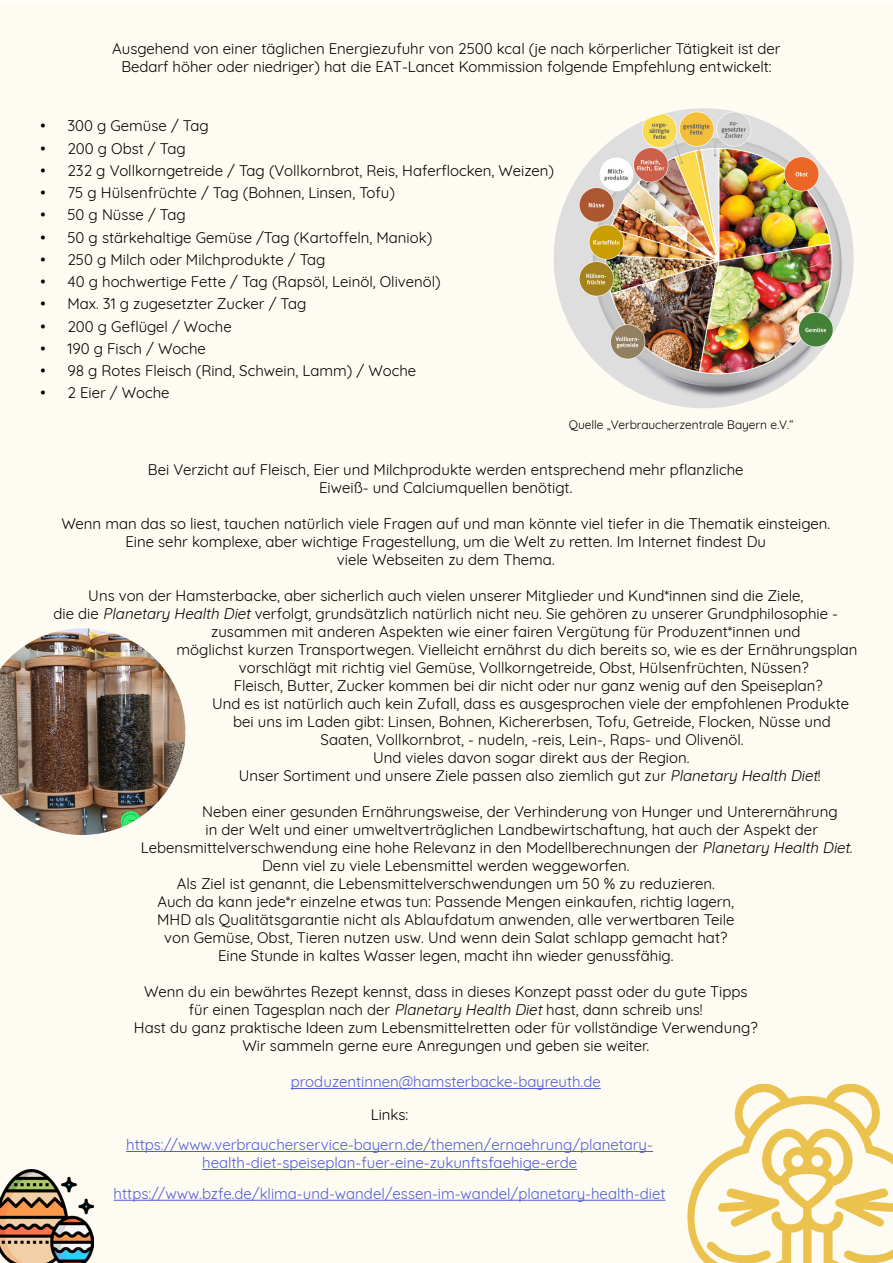
<style>
.page{position:relative;width:893px;height:1263px;background:#fff}
.page>*{position:absolute;margin:0;border:0;box-sizing:border-box;transform-origin:0 0}
.t1{font:15px/18px "Quicksand";color:#000}
.t2{font:15px/18px "Quicksand";color:#4f5cd6;text-align:center}
.t3{font:12px "Quicksand";color:#000}
.s1{font-style:italic}
</style>
<div class="page">
<div style="left:0;top:1px;width:893px;height:1262px;background:#fefbf2"></div>
<img style="left:687px;top:1083px;width:206px;height:180px">
<hr style="left:291px;top:1088px;width:310px;height:1px;background:#4f5cd6">
<hr style="left:126px;top:1151px;width:527px;height:1px;background:#4f5cd6">
<hr style="left:202px;top:1169px;width:375px;height:1px;background:#4f5cd6">
<hr style="left:114px;top:1200px;width:552px;height:1px;background:#4f5cd6">
<img style="left:0;top:1169px;width:94px;height:94px">
<img style="left:554px;top:108px;width:300px;height:300px;border-radius:150px">
<img style="left:0;top:628px;width:185px;height:207px">
<p class="t1" style="left:112px;top:38px;width:670px">Ausgehend von einer täglichen Energiezufuhr von 2500 kcal (je nach körperlicher Tätigkeit ist der</p>
<p class="t1" style="left:121px;top:56px;width:652px">Bedarf höher oder niedriger) hat die EAT-Lancet Kommission folgende Empfehlung entwickelt:</p>
<p class="t1" style="left:40px;top:115px;width:170px">• 300 g Gemüse / Tag</p>
<p class="t1" style="left:40px;top:138px;width:147px">• 200 g Obst / Tag</p>
<p class="t1" style="left:40px;top:160px;width:515px">• 232 g Vollkorngetreide / Tag (Vollkornbrot, Reis, Haferflocken, Weizen)</p>
<p class="t1" style="left:40px;top:182px;width:356px">• 75 g Hülsenfrüchte / Tag (Bohnen, Linsen, Tofu)</p>
<p class="t1" style="left:40px;top:204px;width:147px">• 50 g Nüsse / Tag</p>
<p class="t1" style="left:40px;top:227px;width:393px">• 50 g stärkehaltige Gemüse /Tag (Kartoffeln, Maniok)</p>
<p class="t1" style="left:40px;top:249px;width:287px">• 250 g Milch oder Milchprodukte / Tag</p>
<p class="t1" style="left:40px;top:271px;width:402px">• 40 g hochwertige Fette / Tag (Rapsöl, Leinöl, Olivenöl)</p>
<p class="t1" style="left:40px;top:293px;width:268px">• Max. 31 g zugesetzter Zucker / Tag</p>
<p class="t1" style="left:40px;top:316px;width:193px">• 200 g Geflügel / Woche</p>
<p class="t1" style="left:40px;top:338px;width:167px">• 190 g Fisch / Woche</p>
<p class="t1" style="left:40px;top:360px;width:377px">• 98 g Rotes Fleisch (Rind, Schwein, Lamm) / Woche</p>
<p class="t1" style="left:40px;top:382px;width:131px">• 2 Eier / Woche</p>
<p class="t3" style="left:569px;top:415px;width:226px">Quelle „Verbraucherzentrale Bayern e.V.“</p>
<p class="t1" style="left:148px;top:459px;width:597px">Bei Verzicht auf Fleisch, Eier und Milchprodukte werden entsprechend mehr pflanzliche</p>
<p class="t1" style="left:319px;top:477px;width:255px">Eiweiß- und Calciumquellen benötigt.</p>
<p class="t1" style="left:61px;top:513px;width:770px">Wenn man das so liest, tauchen natürlich viele Fragen auf und man könnte viel tiefer in die Thematik einsteigen.</p>
<p class="t1" style="left:125px;top:531px;width:642px">Eine sehr komplexe, aber wichtige Fragestellung, um die Welt zu retten. Im Internet findest Du</p>
<p class="t1" style="left:337px;top:549px;width:219px">viele Webseiten zu dem Thema.</p>
<p class="t1" style="left:88px;top:585px;width:716px">Uns von der Hamsterbacke, aber sicherlich auch vielen unserer Mitglieder und Kund*innen sind die Ziele,</p>
<p class="t1" style="left:211px;top:603px;width:628px;text-indent:-158px">die die <span class="s1">Planetary Health Diet</span>verfolgt, grundsätzlich natürlich nicht neu. Sie gehören zu unserer Grundphilosophie - zusammen mit anderen Aspekten wie einer fairen Vergütung für Produzent*innen und</p>
<p class="t1" style="left:239px;top:639px;width:620px;text-indent:-62px">möglichst kurzen Transportwegen. Vielleicht ernährst du dich bereits so, wie es der Ernährungsplan vorschlägt mit richtig viel Gemüse, Vollkorngetreide, Obst, Hülsenfrüchten, Nüssen?</p>
<p class="t1" style="left:234px;top:675px;width:591px">Fleisch, Butter, Zucker kommen bei dir nicht oder nur ganz wenig auf den Speiseplan?</p>
<p class="t1" style="left:212px;top:693px;width:638px">Und es ist natürlich auch kein Zufall, dass es ausgesprochen viele der empfohlenen Produkte</p>
<p class="t1" style="left:233px;top:711px;width:599px">bei uns im Laden gibt: Linsen, Bohnen, Kichererbsen, Tofu, Getreide, Flocken, Nüsse und</p>
<p class="t1" style="left:321px;top:729px;width:424px">Saaten, Vollkornbrot, - nudeln, -reis, Lein-, Raps- und Olivenöl.</p>
<p class="t1" style="left:373px;top:747px;width:318px">Und vieles davon sogar direkt aus der Region.</p>
<p class="t1" style="left:239px;top:765px;width:584px">Unser Sortiment und unsere Ziele passen also ziemlich gut zur <span class="s1">Planetary Health Diet</span>!</p>
<p class="t1" style="left:202px;top:801px;width:637px">Neben einer gesunden Ernährungsweise, der Verhinderung von Hunger und Unterernährung</p>
<p class="t1" style="left:141px;top:819px;width:714px;text-indent:65px">in der Welt und einer umweltverträglichen Landbewirtschaftung, hat auch der Aspekt der<br>Lebensmittelverschwendung eine hohe Relevanz in den Modellberechnungen der <span class="s1">Planetary Health Diet</span>.</p>
<p class="t1" style="left:262px;top:855px;width:369px">Denn viel zu viele Lebensmittel werden weggeworfen.</p>
<p class="t1" style="left:177px;top:873px;width:540px">Als Ziel ist genannt, die Lebensmittelverschwendungen um 50 % zu reduzieren.</p>
<p class="t1" style="left:157px;top:891px;width:578px">Auch da kann jede*r einzelne etwas tun: Passende Mengen einkaufen, richtig lagern,</p>
<p class="t1" style="left:157px;top:909px;width:579px">MHD als Qualitätsgarantie nicht als Ablaufdatum anwenden, alle verwertbaren Teile</p>
<p class="t1" style="left:164px;top:927px;width:565px">von Gemüse, Obst, Tieren nutzen usw. Und wenn dein Salat schlapp gemacht hat?</p>
<p class="t1" style="left:218px;top:945px;width:457px">Eine Stunde in kaltes Wasser legen, macht ihn wieder genussfähig.</p>
<p class="t1" style="left:144px;top:981px;width:605px">Wenn du ein bewährtes Rezept kennst, dass in dieses Konzept passt oder du gute Tipps</p>
<p class="t1" style="left:189px;top:999px;width:515px">für einen Tagesplan nach der <span class="s1">Planetary Health Diet</span>hast, dann schreib uns!</p>
<p class="t1" style="left:134px;top:1017px;width:625px">Hast du ganz praktische Ideen zum Lebensmittelretten oder für vollständige Verwendung?</p>
<p class="t1" style="left:242px;top:1035px;width:408px">Wir sammeln gerne eure Anregungen und geben sie weiter.</p>
<p class="t2" style="left:291px;top:1071px;width:311px">produzentinnen@hamsterbacke-bayreuth.de</p>
<p class="t1" style="left:371px;top:1104px;width:39px">Links:</p>
<p class="t2" style="left:126px;top:1134px;width:528px">https://www.verbraucherservice-bayern.de/themen/ernaehrung/planetary&shy;health-diet-speiseplan-fuer-eine-zukunftsfaehige-erde</p>
<p class="t2" style="left:114px;top:1183px;width:553px">https://www.bzfe.de/klima-und-wandel/essen-im-wandel/planetary-health-diet</p>
</div>
